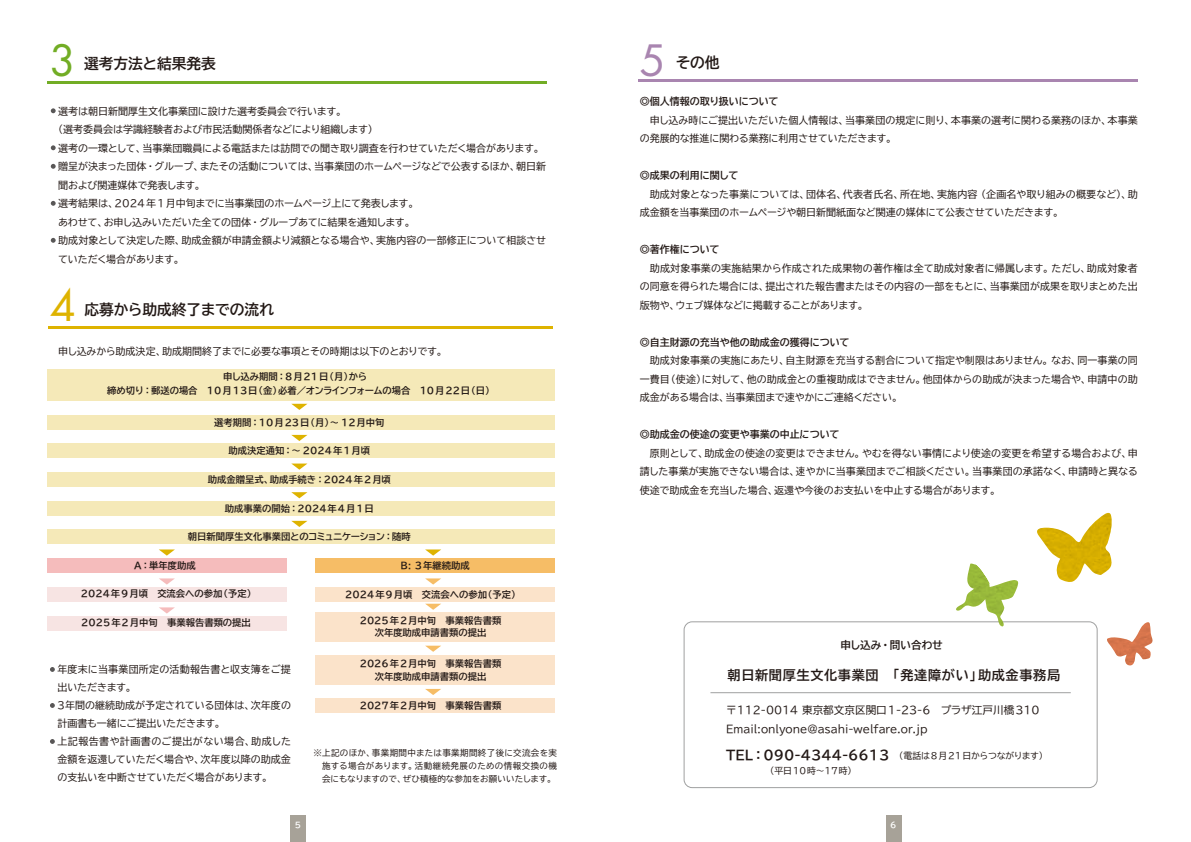
<style>
.page{position:relative;width:1191px;height:842px;background:#fff}
.page>*{position:absolute;margin:0;border:0;box-sizing:border-box;transform-origin:0 0}
.t1{font:42px "Futura";color:#deb300}
.t2{font:42px "Futura";color:#a985b0}
.t3{font:42px "Futura";color:#72ad25}
.t4{font:700 14.7px "TBUD Go Std";color:#221815}
.t5{font:700 13.1px "TBUD Go Std";letter-spacing:.05em;color:#221815}
.t6{font:10.6px/19.1px "TBUD Go Std";color:#221815}
.t7{font:700 10.6px "TBUD Go Std";color:#221815}
.t8{font:10px/18.5px "TBUD Go Std";letter-spacing:-.005em;color:#221815}
.t9{font:700 10px "TBUD Go Std";color:#221815}
.t10{font:10px/18px "TBUD Go Std";letter-spacing:.02em;color:#221815}
.t11{font:700 9.3px/12.1px "TBUD Go Std";color:#221815;text-align:center}
.t12{font:8.8px/14.9px "TBUD Go Std";color:#221815}
.t13{font:8.5px/13px "TBUD Go Std";letter-spacing:.015em;color:#221815;text-align:justify}
.t14{font:700 8px "TBUD Go Std";color:#fff}
.s1{color:#595757}
.s2{font-weight:700;font-size:13.1px}
</style>
<div class="page">
<div style="left:47px;top:369px;width:507px;height:31px;background:#f5e9b8"></div>
<div style="left:290px;top:815px;width:16px;height:27px;background:#a7a298"></div>
<div style="left:885px;top:815px;width:16px;height:27px;background:#a7a298"></div>
<div style="left:46px;top:663px;width:13px;height:13px;border:4px solid #fff;border-radius:50%"></div>
<div style="left:46px;top:699px;width:13px;height:13px;border:4px solid #fff;border-radius:50%"></div>
<div style="left:46px;top:735px;width:13px;height:13px;border:4px solid #fff;border-radius:50%"></div>
<hr style="left:48px;top:326px;width:504px;height:3px;background:#deb300">
<hr style="left:638px;top:79px;width:499px;height:3px;background:#a985b0">
<div style="left:47px;top:415px;width:507px;height:14px;background:#f5e9b8"></div>
<div style="left:47px;top:443px;width:507px;height:15px;background:#f5e9b8"></div>
<div style="left:47px;top:472px;width:507px;height:15px;background:#f5e9b8"></div>
<div style="left:47px;top:501px;width:507px;height:14px;background:#f5e9b8"></div>
<div style="left:47px;top:529px;width:507px;height:15px;background:#f5e9b8"></div>
<div style="left:47px;top:558px;width:240px;height:15px;background:#f5bcbc"></div>
<div style="left:314px;top:558px;width:240px;height:15px;background:#f6bd66"></div>
<svg style="left:291px;top:404px;width:16px;height:6px"></svg>
<svg style="left:291px;top:435px;width:16px;height:6px"></svg>
<svg style="left:291px;top:463px;width:16px;height:7px"></svg>
<svg style="left:291px;top:492px;width:16px;height:6px"></svg>
<svg style="left:291px;top:521px;width:16px;height:6px"></svg>
<svg style="left:159px;top:549px;width:16px;height:7px"></svg>
<svg style="left:425px;top:549px;width:16px;height:7px"></svg>
<div style="left:47px;top:587px;width:240px;height:15px;background:#f7e4e3"></div>
<div style="left:314px;top:587px;width:240px;height:15px;background:#fbe3ca"></div>
<div style="left:314px;top:698px;width:240px;height:14px;background:#fbe3ca"></div>
<svg style="left:159px;top:578px;width:16px;height:7px"></svg>
<svg style="left:425px;top:578px;width:16px;height:7px"></svg>
<div style="left:47px;top:616px;width:240px;height:15px;background:#f7e4e3"></div>
<div style="left:314px;top:613px;width:240px;height:29px;background:#fbe3ca"></div>
<svg style="left:159px;top:607px;width:16px;height:6px"></svg>
<svg style="left:425px;top:604px;width:16px;height:6px"></svg>
<div style="left:314px;top:655px;width:240px;height:29px;background:#fbe3ca"></div>
<svg style="left:425px;top:646px;width:16px;height:6px"></svg>
<svg style="left:425px;top:689px;width:16px;height:6px"></svg>
<div style="left:683px;top:621px;width:414px;height:167px;border:1px solid #9fa0a0;border-radius:8px"></div>
<hr style="left:710px;top:692px;width:360px;height:1px;background:#9fa0a0">
<div style="left:47px;top:104px;width:13px;height:13px;border:4px solid #fff;border-radius:50%"></div>
<div style="left:47px;top:141px;width:13px;height:13px;border:4px solid #fff;border-radius:50%"></div>
<div style="left:47px;top:160px;width:13px;height:13px;border:4px solid #fff;border-radius:50%"></div>
<div style="left:47px;top:197px;width:13px;height:13px;border:4px solid #fff;border-radius:50%"></div>
<div style="left:47px;top:234px;width:13px;height:13px;border:4px solid #fff;border-radius:50%"></div>
<hr style="left:47px;top:81px;width:499px;height:2px;background:#72ad25">
<svg style="left:1149px;top:622px;width:3px;height:37px"></svg>
<img style="left:956px;top:513px;width:193px;height:153px">
<h1 class="t3" style="left:50px;top:34px;width:27px">3</h1>
<h2 class="t4" style="left:84px;top:52px;width:133px">選考方法と結果発表</h2>
<p class="t8" style="left:48px;top:101px;width:331px"><span class="s1">●</span>選考は朝日新聞厚生文化事業団に設けた選考委員会で行います。<br>　（選考委員会は学識経験者および市民活動関係者などにより組織します）</p>
<p class="t8" style="left:48px;top:138px;width:497px"><span class="s1">●</span>選考の一環として、当事業団職員による電話または訪問での聞き取り調査を行わせていただく場合があります。</p>
<p class="t8" style="left:58px;top:157px;width:489px;text-indent:-10px"><span class="s1">●</span>贈呈が決まった団体・グループ、またその活動については、当事業団のホームページなどで公表するほか、朝日新聞および関連媒体で発表します。</p>
<p class="t8" style="left:48px;top:194px;width:372px"><span class="s1">●</span>選考結果は、2024年1月中旬までに当事業団のホームページ上にて発表します。　あわせて、お申し込みいただいた全ての団体・グループあてに結果を通知します。</p>
<p class="t8" style="left:58px;top:231px;width:490px;text-indent:-10px"><span class="s1">●</span>助成対象として決定した際、助成金額が申請金額より減額となる場合や、実施内容の一部修正について相談させていただく場合があります。</p>
<h1 class="t1" style="left:50px;top:279px;width:27px">4</h1>
<h2 class="t4" style="left:84px;top:297px;width:191px">応募から助成終了までの流れ</h2>
<p class="t8" style="left:48px;top:342px;width:400px">　申し込みから助成決定、助成期間終了までに必要な事項とその時期は以下のとおりです。</p>
<p class="t11" style="left:223px;top:370px;width:146px">申し込み期間：8月21日（月）から</p>
<p class="t11" style="left:214px;top:416px;width:172px">選考期間：10月23日（月）～ 12月中旬</p>
<p class="t11" style="left:228px;top:445px;width:143px">助成決定通知：～ 2024年1月頃</p>
<p class="t11" style="left:208px;top:474px;width:185px">助成金贈呈式、助成手続き：2024年2月頃</p>
<p class="t11" style="left:225px;top:502px;width:150px">助成事業の開始：2024年4月1日</p>
<p class="t11" style="left:188px;top:531px;width:224px">朝日新聞厚生文化事業団とのコミュニケーション：随時</p>
<p class="t11" style="left:107px;top:385px;width:389px">締め切り：郵送の場合　10月13日（金）必着／オンラインフォームの場合　10月22日（日）</p>
<p class="t11" style="left:134px;top:560px;width:63px">A：単年度助成</p>
<p class="t11" style="left:400px;top:559px;width:71px">B: 3年継続助成</p>
<p class="t11" style="left:81px;top:588px;width:177px">2024年9月頃　交流会への参加（予定）</p>
<p class="t11" style="left:81px;top:617px;width:171px">2025年2月中旬　事業報告書類の提出</p>
<p class="t11" style="left:345px;top:588px;width:177px">2024年9月頃　交流会への参加（予定）</p>
<p class="t11" style="left:360px;top:615px;width:143px">2025年2月中旬　事業報告書類次年度助成申請書類の提出</p>
<p class="t11" style="left:360px;top:658px;width:143px">2026年2月中旬　事業報告書類次年度助成申請書類の提出</p>
<p class="t10" style="left:57px;top:660px;width:235px;text-indent:-10px"><span class="s1">●</span>年度末に当事業団所定の活動報告書と収支簿をご提出いただきます。</p>
<p class="t8" style="left:57px;top:696px;width:235px;line-height:18px;text-indent:-10px"><span class="s1">●</span>３年間の継続助成が予定されている団体は、次年度の計画書も一緒にご提出いただきます。</p>
<p class="t8" style="left:57px;top:732px;width:235px;line-height:18px;text-align:justify;text-indent:-10px"><span class="s1">●</span>上記報告書や計画書のご提出がない場合、助成した金額を返還していただく場合や、次年度以降の助成金の支払いを中断させていただく場合があります。</p>
<p class="t13" style="left:322px;top:746px;width:236px;text-indent:-8px">※上記のほか、事業期間中または事業期間終了後に交流会を実施する場合があります。活動継続発展のための情報交換の機会にもなりますので、ぜひ積極的な参加をお願いいたします。</p>
<p class="t11" style="left:360px;top:699px;width:143px">2027年2月中旬　事業報告書類</p>
<h1 class="t2" style="left:640px;top:33px;width:27px">5</h1>
<h2 class="t4" style="left:675px;top:51px;width:45px">その他</h2>
<p class="t9" style="left:640px;top:93px;width:140px">◎個人情報の取り扱いについて</p>
<p class="t8" style="left:640px;top:111px;width:499px">　申し込み時にご提出いただいた個人情報は、当事業団の規定に則り、本事業の選考に関わる業務のほか、本事業の発展的な推進に関わる業務に利用させていただきます。</p>
<p class="t9" style="left:640px;top:167px;width:100px">◎成果の利用に関して</p>
<p class="t8" style="left:640px;top:185px;width:499px">　助成対象となった事業については、団体名、代表者氏名、所在地、実施内容 （企画名や取り組みの概要など）、助成金額を当事業団のホームページや朝日新聞紙面など関連の媒体にて公表させていただきます。</p>
<p class="t9" style="left:640px;top:241px;width:81px">◎著作権について</p>
<p class="t8" style="left:640px;top:259px;width:499px;text-align:justify">　助成対象事業の実施結果から作成された成果物の著作権は全て助成対象者に帰属します。ただし、助成対象者の同意を得られた場合には、提出された報告書またはその内容の一部をもとに、当事業団が成果を取りまとめた出版物や、ウェブ媒体などに掲載することがあります。</p>
<p class="t9" style="left:640px;top:334px;width:211px">◎自主財源の充当や他の助成金の獲得について</p>
<p class="t8" style="left:640px;top:351px;width:499px;text-align:justify">　助成対象事業の実施にあたり、自主財源を充当する割合について指定や制限はありません。なお、同一事業の同一費目（使途）に対して、他の助成金との重複助成はできません。他団体からの助成が決まった場合や、申請中の助成金がある場合は、当事業団まで速やかにご連絡ください。</p>
<p class="t9" style="left:640px;top:426px;width:201px">◎助成金の使途の変更や事業の中止について</p>
<p class="t8" style="left:640px;top:444px;width:499px;text-align:justify">　原則として、助成金の使途の変更はできません。やむを得ない事情により使途の変更を希望する場合および、申請した事業が実施できない場合は、速やかに当事業団までご相談ください。当事業団の承諾なく、申請時と異なる使途で助成金を充当した場合、返還や今後のお支払いを中止する場合があります。</p>
<p class="t7" style="left:840px;top:637px;width:104px">申し込み・問い合わせ</p>
<h3 class="t5" style="left:727px;top:665px;width:334px">朝日新聞厚生文化事業団　「発達障がい」助成金事務局</h3>
<p class="t6" style="left:726px;top:700px;width:315px">〒112-0014 東京都文京区関口1-23-6　プラザ江戸川橋310<br>Email:onlyone@asahi-welfare.or.jp</p>
<p class="t12" style="left:765px;top:748px;width:284px;text-indent:-39px"><span class="s2">TEL：090-4344-6613</span> （電話は8月21日からつながります）（平日10時～17時）</p>
<p class="t14" style="left:295px;top:819px;width:8px">5</p>
<p class="t14" style="left:890px;top:819px;width:8px">6</p>
</div>
